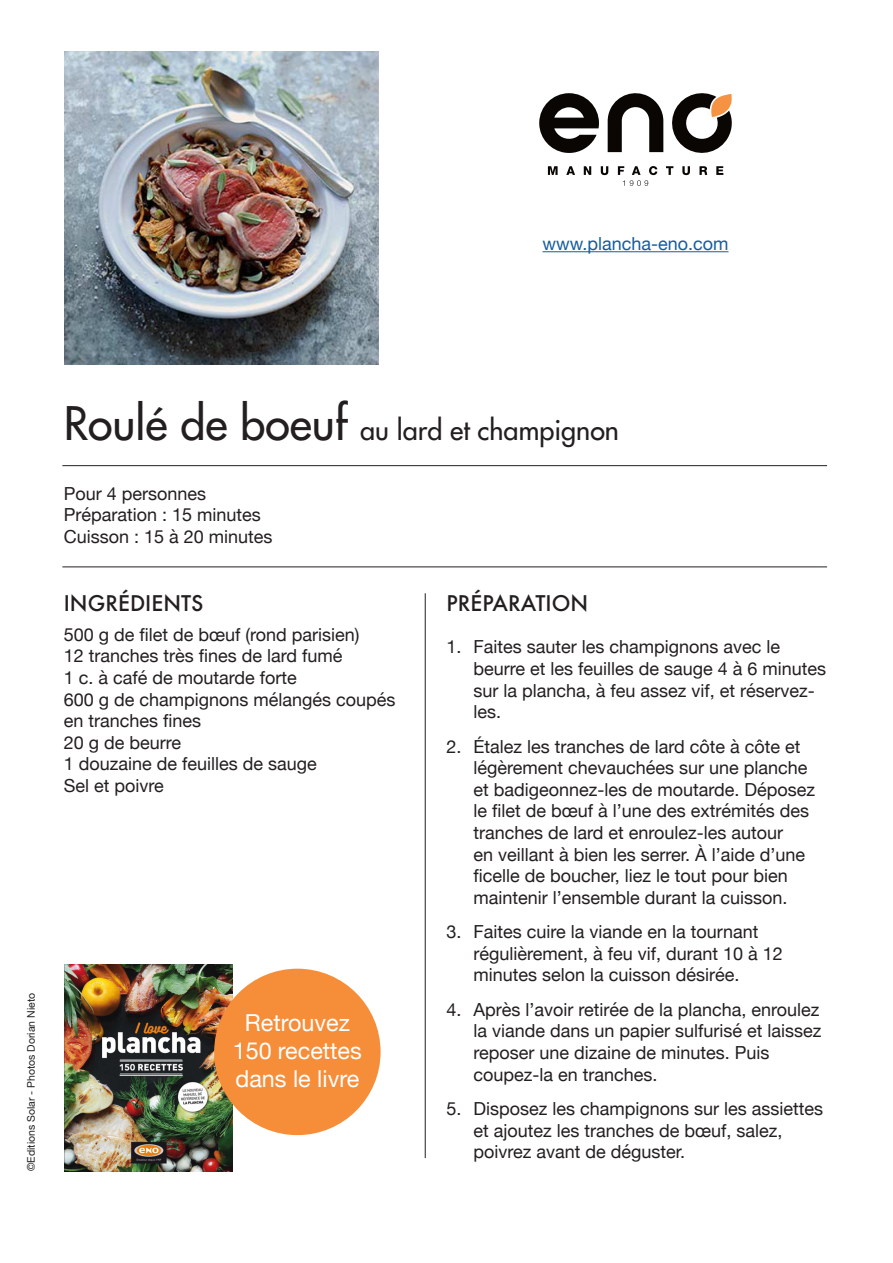
<style>
.page{position:relative;width:893px;height:1263px;background:#fff}
.page>*{position:absolute;margin:0;border:0;box-sizing:border-box;transform-origin:0 0}
.t1{font:27px "Futura";color:#231f20}
.t2{font:23.4px "Helvetica Neue";color:#fff}
.t3{font:500 21px "Futura";color:#231f20}
.t4{font:18px/21.6px "Helvetica Neue";color:#231f20}
.t5{font:18px "Helvetica Neue";color:#175d9e}
.t6{font:10.5px "Helvetica Neue";color:#231f20}
.s1{font-size:45px}
</style>
<div class="page">
<svg style="left:548px;top:166px;width:10px;height:9px"></svg>
<svg style="left:566px;top:166px;width:9px;height:9px"></svg>
<svg style="left:584px;top:166px;width:7px;height:9px"></svg>
<svg style="left:601px;top:166px;width:7px;height:9px"></svg>
<svg style="left:666px;top:166px;width:7px;height:9px"></svg>
<svg style="left:682px;top:166px;width:8px;height:9px"></svg>
<svg style="left:699px;top:166px;width:8px;height:9px"></svg>
<svg style="left:716px;top:166px;width:7px;height:9px"></svg>
<svg style="left:618px;top:166px;width:39px;height:20px"></svg>
<svg style="left:539px;top:93px;width:60px;height:60px"></svg>
<svg style="left:608px;top:93px;width:124px;height:60px"></svg>
<img style="left:64px;top:964px;width:168px;height:207px">
<div style="left:214px;top:969px;width:167px;height:166px;background:#f68d38;border-radius:50%"></div>
<img style="left:65px;top:51px;width:313px;height:314px">
<hr style="left:62px;top:465px;width:765px;height:1px;background:#231f20">
<hr style="left:62px;top:566px;width:765px;height:1px;background:#231f20">
<hr style="left:425px;top:593px;width:1px;height:565px;background:#231f20">
<hr style="left:542px;top:251px;width:186px;height:1px;background:#175d9e">
<p class="t5" style="left:542px;top:231px;width:187px">www.plancha-eno.com</p>
<p class="t6" style="left:23px;top:1171px;width:179px;rotate:-90deg">©Editions Solar - Photos Dorian Nieto</p>
<p class="t1" style="left:64px;top:413px;width:557px"><span class="s1">Roulé de boeuf</span> au lard et champignon</p>
<p class="t4" style="left:64px;top:483px;width:144px">Pour 4 personnes</p>
<p class="t4" style="left:64px;top:505px;width:199px">Préparation : 15 minutes</p>
<p class="t4" style="left:64px;top:527px;width:210px">Cuisson : 15 à 20 minutes</p>
<p class="t3" style="left:64px;top:588px;width:141px">INGRÉDIENTS</p>
<p class="t4" style="left:64px;top:624px;width:297px">500 g de filet de bœuf (rond parisien)</p>
<p class="t4" style="left:64px;top:646px;width:280px">12 tranches très fines de lard fumé</p>
<p class="t4" style="left:64px;top:668px;width:235px">1 c. à café de moutarde forte</p>
<p class="t4" style="left:64px;top:689px;width:333px">600 g de champignons mélangés coupés en tranches fines</p>
<p class="t4" style="left:64px;top:732px;width:119px">20 g de beurre</p>
<p class="t4" style="left:64px;top:754px;width:255px">1 douzaine de feuilles de sauge</p>
<p class="t4" style="left:64px;top:776px;width:102px">Sel et poivre</p>
<p class="t2" style="left:245px;top:1006px;width:107px">Retrouvez</p>
<p class="t2" style="left:233px;top:1034px;width:131px">150 recettes</p>
<p class="t2" style="left:235px;top:1062px;width:125px">dans le livre</p>
<p class="t3" style="left:446px;top:588px;width:143px">PRÉPARATION</p>
<p class="t4" style="left:473px;top:637px;width:354px;text-indent:-27px">1. Faites sauter les champignons avec le beurre et les feuilles de sauge 4 à 6 minutes sur la plancha, à feu assez vif, et réservez&shy;les.</p>
<p class="t4" style="left:473px;top:736px;width:343px;text-indent:-27px">2. Étalez les tranches de lard côte à côte et légèrement chevauchées sur une planche et badigeonnez-les de moutarde. Déposez le filet de bœuf à l’une des extrémités des tranches de lard et enroulez-les autour<br>en veillant à bien les serrer. À l’aide d’une ficelle de boucher, liez le tout pour bien maintenir l’ensemble durant la cuisson.</p>
<p class="t4" style="left:473px;top:922px;width:311px;text-indent:-27px">3. Faites cuire la viande en la tournant régulièrement, à feu vif, durant 10 à 12 minutes selon la cuisson désirée.</p>
<p class="t4" style="left:473px;top:999px;width:350px;text-indent:-27px">4. Après l’avoir retirée de la plancha, enroulez la viande dans un papier sulfurisé et laissez reposer une dizaine de minutes. Puis coupez-la en tranches.</p>
<p class="t4" style="left:473px;top:1099px;width:351px;text-indent:-27px">5. Disposez les champignons sur les assiettes et ajoutez les tranches de bœuf, salez, poivrez avant de déguster.</p>
</div>
